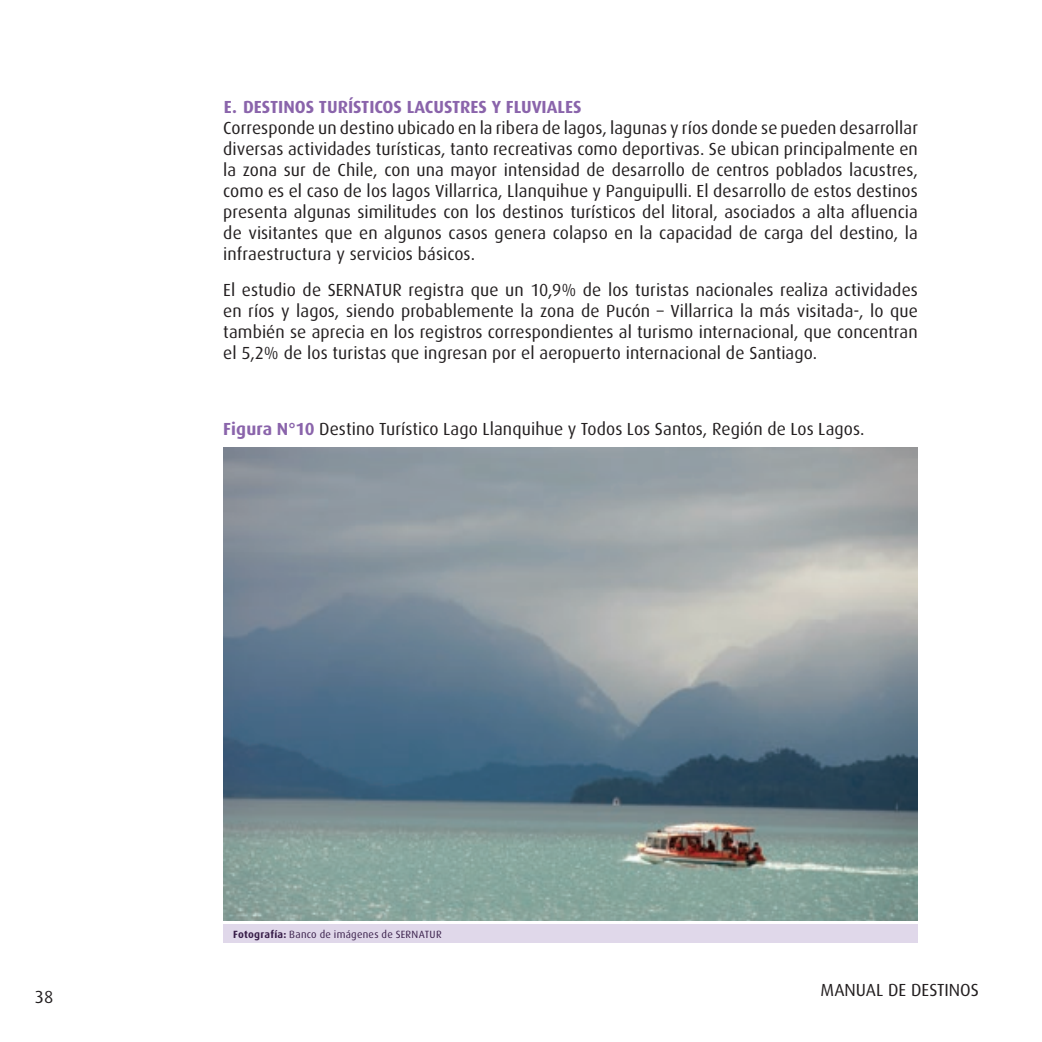
<style>
.page{position:relative;width:1042px;height:1042px;background:#fff}
.page>*{position:absolute;margin:0;border:0;box-sizing:border-box;transform-origin:0 0}
.t1{font:17.5px/21px "Dax";letter-spacing:.005em;color:#231f20;text-align:justify}
.t2{font:700 17.5px "Dax";color:#8a64ab}
.t3{font:10.5px "Dax";letter-spacing:.025em;color:#391f4a}
.s1{font-weight:700;color:#8a64ab}
.s2{font-weight:700}
</style>
<div class="page">
<img style="left:223px;top:447px;width:695px;height:474px">
<div style="left:223px;top:924px;width:695px;height:19px;background:#e0d8ea"></div>
<p class="t2" style="left:224px;top:97px;width:359px">e. DESTINOS TURÍSTICOS LACUSTRES Y FLUVIALES</p>
<p class="t1" style="left:223px;top:118px;width:696px">Corresponde un destino ubicado en la ribera de lagos, lagunas y ríos donde se pueden desarrollar diversas actividades turísticas, tanto recreativas como deportivas. Se ubican principalmente en la zona sur de Chile, con una mayor intensidad de desarrollo de centros poblados lacustres, como es el caso de los lagos Villarrica, Llanquihue y Panguipulli. El desarrollo de estos destinos presenta algunas similitudes con los destinos turísticos del litoral, asociados a alta afluencia de visitantes que en algunos casos genera colapso en la capacidad de carga del destino, la infraestructura y servicios básicos.</p>
<p class="t1" style="left:223px;top:279px;width:696px">El estudio de SERNATUR registra que un 10,9% de los turistas nacionales realiza actividades en ríos y lagos, siendo probablemente la zona de Pucón – Villarrica la más visitada-, lo que también se aprecia en los registros correspondientes al turismo internacional, que concentran el 5,2% de los turistas que ingresan por el aeropuerto internacional de Santiago.</p>
<p class="t1" style="left:223px;top:418px;width:643px"><span class="s1">Figura N°10</span> Destino Turístico Lago Llanquihue y Todos Los Santos, Región de Los Lagos.</p>
<p class="t1" style="left:35px;top:987px;width:20px">38</p>
<p class="t3" style="left:233px;top:928px;width:210px"><span class="s2">Fotografía:</span> Banco de imágenes de SERNATUR</p>
<p class="t1" style="left:820px;top:979px;width:160px">MANUAL DE DESTINOS</p>
</div>
